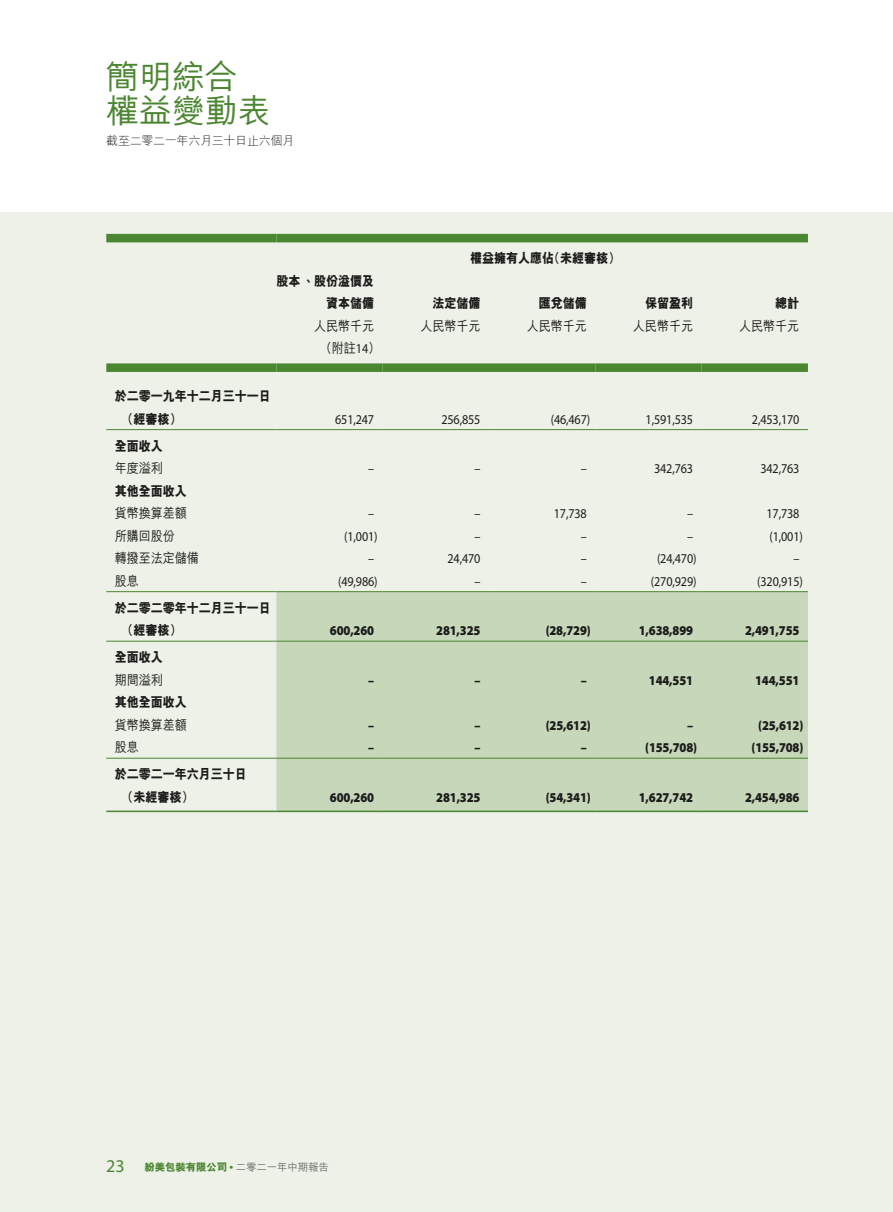
<style>
.page{position:relative;width:893px;height:1212px;background:#fff}
.page>*{position:absolute;margin:0;border:0;box-sizing:border-box;transform-origin:0 0}
.t1{font:500 33px/34.5px "M Hei HK";letter-spacing:-.005em;color:#4b8631}
.t2{font:18px "Myriad Pro";color:#4b8631}
.t3{font:900 13.5px "Myriad Pro";letter-spacing:-.015em;color:#1c1c1b;scale:.9 1}
.t4{font:13.5px "Myriad Pro";letter-spacing:-.01em;color:#1c1c1b;scale:.9 1}
.t5{font:800 13.5px/27px "M Hei HK";letter-spacing:-.015em;color:#1c1c1b;scale:.9 1}
.t6{font:500 13.5px/22.5px "M Hei HK";letter-spacing:-.01em;color:#1c1c1b;text-align:center;scale:.9 1}
.t7{font:300 12px "M Hei HK";letter-spacing:-.025em;color:#1c1c1b}
.t8{font:500 10.5px "M Hei HK";letter-spacing:-.02em;color:#6f6f6f}
.s1{font-family:"Myriad Pro";font-weight:400}
.s2{font-weight:800;color:#4b8631}
.s3{font-family:"Myriad Pro";font-weight:900;color:#4b8631}
</style>
<div class="page">
<div style="left:0;top:212px;width:893px;height:1000px;background:#edf1e7"></div>
<div style="left:276px;top:592px;width:532px;height:218px;background:#c7d7ba"></div>
<div style="left:106px;top:234px;width:170px;height:8px;background:#4b8631"></div>
<div style="left:276px;top:234px;width:532px;height:8px;background:#4b8631"></div>
<div style="left:106px;top:363px;width:170px;height:9px;background:#4b8631"></div>
<div style="left:276px;top:363px;width:107px;height:9px;background:#4b8631"></div>
<div style="left:383px;top:363px;width:106px;height:9px;background:#4b8631"></div>
<div style="left:489px;top:363px;width:106px;height:9px;background:#4b8631"></div>
<div style="left:595px;top:363px;width:107px;height:9px;background:#4b8631"></div>
<div style="left:702px;top:363px;width:106px;height:9px;background:#4b8631"></div>
<hr style="left:106px;top:429px;width:170px;height:1px;background:#4b8631">
<hr style="left:276px;top:429px;width:107px;height:1px;background:#4b8631">
<hr style="left:383px;top:429px;width:106px;height:1px;background:#4b8631">
<hr style="left:489px;top:429px;width:106px;height:1px;background:#4b8631">
<hr style="left:595px;top:429px;width:107px;height:1px;background:#4b8631">
<hr style="left:702px;top:429px;width:106px;height:1px;background:#4b8631">
<hr style="left:106px;top:591px;width:170px;height:1px;background:#4b8631">
<hr style="left:276px;top:591px;width:107px;height:1px;background:#4b8631">
<hr style="left:383px;top:591px;width:106px;height:1px;background:#4b8631">
<hr style="left:489px;top:591px;width:106px;height:1px;background:#4b8631">
<hr style="left:595px;top:591px;width:107px;height:1px;background:#4b8631">
<hr style="left:702px;top:591px;width:106px;height:1px;background:#4b8631">
<hr style="left:106px;top:641px;width:170px;height:1px;background:#4b8631">
<hr style="left:276px;top:641px;width:107px;height:1px;background:#4b8631">
<hr style="left:383px;top:641px;width:106px;height:1px;background:#4b8631">
<hr style="left:489px;top:641px;width:106px;height:1px;background:#4b8631">
<hr style="left:595px;top:641px;width:107px;height:1px;background:#4b8631">
<hr style="left:702px;top:641px;width:106px;height:1px;background:#4b8631">
<hr style="left:106px;top:758px;width:170px;height:1px;background:#4b8631">
<hr style="left:276px;top:758px;width:107px;height:1px;background:#4b8631">
<hr style="left:383px;top:758px;width:106px;height:1px;background:#4b8631">
<hr style="left:489px;top:758px;width:106px;height:1px;background:#4b8631">
<hr style="left:595px;top:758px;width:107px;height:1px;background:#4b8631">
<hr style="left:702px;top:758px;width:106px;height:1px;background:#4b8631">
<hr style="left:106px;top:810px;width:170px;height:2px;background:#4b8631">
<hr style="left:276px;top:810px;width:107px;height:2px;background:#4b8631">
<hr style="left:383px;top:810px;width:106px;height:2px;background:#4b8631">
<hr style="left:489px;top:810px;width:106px;height:2px;background:#4b8631">
<hr style="left:595px;top:810px;width:107px;height:2px;background:#4b8631">
<hr style="left:702px;top:810px;width:106px;height:2px;background:#4b8631">
<h1 class="t1" style="left:106px;top:57px;width:166px">簡明綜合權益變動表</h1>
<p class="t7" style="left:106px;top:132px;width:189px">截至二零二一年六月三十日止六個月</p>
<p class="t5" style="left:470px;top:245px;width:95px">權益擁有人應佔</p>
<p class="t5" style="left:548px;top:245px;width:82px">（未經審核(</p>
<p class="t5" style="left:277px;top:267px;width:110px">股本、股份溢價及</p>
<p class="t5" style="left:326px;top:290px;width:55px">資本儲備</p>
<p class="t5" style="left:432px;top:290px;width:55px">法定儲備</p>
<p class="t5" style="left:539px;top:290px;width:55px">匯兌儲備</p>
<p class="t5" style="left:645px;top:290px;width:55px">保留盈利</p>
<p class="t5" style="left:775px;top:290px;width:28px">總計</p>
<p class="t6" style="left:314px;top:313px;width:75px">人民幣千元（附註<span class="s1">14</span>(</p>
<p class="t6" style="left:420px;top:313px;width:68px">人民幣千元</p>
<p class="t6" style="left:527px;top:313px;width:68px">人民幣千元</p>
<p class="t6" style="left:633px;top:313px;width:68px">人民幣千元</p>
<p class="t6" style="left:739px;top:313px;width:68px">人民幣千元</p>
<p class="t5" style="left:115px;top:383px;width:175px">於二零一九年十二月三十一日</p>
<p class="t5" style="left:115px;top:405px;width:76px;text-indent:7px">（經審核(全面收入</p>
<p class="t4" style="left:335px;top:411px;width:45px">651,247</p>
<p class="t4" style="left:441px;top:411px;width:45px">256,855</p>
<p class="t4" style="left:551px;top:411px;width:45px">)46,467(</p>
<p class="t4" style="left:646px;top:411px;width:54px">1,591,535</p>
<p class="t4" style="left:752px;top:411px;width:54px">2,453,170</p>
<p class="t6" style="left:115px;top:456px;width:55px">年度溢利</p>
<p class="t5" style="left:115px;top:477px;width:82px">其他全面收入</p>
<p class="t4" style="left:368px;top:460px;width:8px">–</p>
<p class="t4" style="left:474px;top:460px;width:8px">–</p>
<p class="t4" style="left:581px;top:460px;width:8px">–</p>
<p class="t4" style="left:654px;top:460px;width:45px">342,763</p>
<p class="t4" style="left:760px;top:460px;width:45px">342,763</p>
<p class="t6" style="left:115px;top:501px;width:82px">貨幣換算差額</p>
<p class="t4" style="left:368px;top:505px;width:8px">–</p>
<p class="t4" style="left:474px;top:505px;width:8px">–</p>
<p class="t4" style="left:554px;top:505px;width:38px">17,738</p>
<p class="t4" style="left:687px;top:505px;width:8px">–</p>
<p class="t4" style="left:766px;top:505px;width:38px">17,738</p>
<p class="t6" style="left:115px;top:524px;width:68px">所購回股份</p>
<p class="t4" style="left:344px;top:528px;width:39px">)1,001(</p>
<p class="t4" style="left:474px;top:528px;width:8px">–</p>
<p class="t4" style="left:581px;top:528px;width:8px">–</p>
<p class="t4" style="left:687px;top:528px;width:8px">–</p>
<p class="t4" style="left:769px;top:528px;width:39px">)1,001(</p>
<p class="t6" style="left:115px;top:546px;width:95px">轉撥至法定儲備</p>
<p class="t4" style="left:368px;top:550px;width:8px">–</p>
<p class="t4" style="left:448px;top:550px;width:38px">24,470</p>
<p class="t4" style="left:581px;top:550px;width:8px">–</p>
<p class="t4" style="left:657px;top:550px;width:45px">)24,470(</p>
<p class="t4" style="left:793px;top:550px;width:8px">–</p>
<p class="t6" style="left:115px;top:569px;width:28px">股息</p>
<p class="t5" style="left:115px;top:594px;width:175px">於二零二零年十二月三十一日</p>
<p class="t4" style="left:338px;top:573px;width:45px">)49,986(</p>
<p class="t4" style="left:474px;top:573px;width:8px">–</p>
<p class="t4" style="left:581px;top:573px;width:8px">–</p>
<p class="t4" style="left:651px;top:573px;width:52px">)270,929(</p>
<p class="t4" style="left:757px;top:573px;width:52px">)320,915(</p>
<p class="t5" style="left:115px;top:617px;width:76px;text-indent:7px">（經審核(全面收入</p>
<p class="t3" style="left:330px;top:623px;width:51px">600,260</p>
<p class="t3" style="left:436px;top:623px;width:51px">281,325</p>
<p class="t3" style="left:546px;top:623px;width:52px">)28,729(</p>
<p class="t3" style="left:639px;top:623px;width:62px">1,638,899</p>
<p class="t3" style="left:745px;top:623px;width:62px">2,491,755</p>
<p class="t6" style="left:115px;top:668px;width:55px">期間溢利</p>
<p class="t5" style="left:115px;top:689px;width:82px">其他全面收入</p>
<p class="t3" style="left:368px;top:673px;width:8px">–</p>
<p class="t3" style="left:474px;top:673px;width:8px">–</p>
<p class="t3" style="left:581px;top:673px;width:8px">–</p>
<p class="t3" style="left:649px;top:673px;width:51px">144,551</p>
<p class="t3" style="left:755px;top:673px;width:51px">144,551</p>
<p class="t6" style="left:115px;top:713px;width:82px">貨幣換算差額</p>
<p class="t3" style="left:368px;top:718px;width:8px">–</p>
<p class="t3" style="left:474px;top:718px;width:8px">–</p>
<p class="t3" style="left:546px;top:718px;width:52px">)25,612(</p>
<p class="t3" style="left:687px;top:718px;width:8px">–</p>
<p class="t3" style="left:758px;top:718px;width:52px">)25,612(</p>
<p class="t6" style="left:115px;top:735px;width:28px">股息</p>
<p class="t5" style="left:115px;top:761px;width:148px">於二零二一年六月三十日</p>
<p class="t3" style="left:368px;top:740px;width:8px">–</p>
<p class="t3" style="left:474px;top:740px;width:8px">–</p>
<p class="t3" style="left:581px;top:740px;width:8px">–</p>
<p class="t3" style="left:645px;top:740px;width:59px">)155,708(</p>
<p class="t3" style="left:751px;top:740px;width:59px">)155,708(</p>
<p class="t5" style="left:121px;top:783px;width:82px">（未經審核(</p>
<p class="t3" style="left:330px;top:790px;width:51px">600,260</p>
<p class="t3" style="left:436px;top:790px;width:51px">281,325</p>
<p class="t3" style="left:546px;top:790px;width:52px">)54,341(</p>
<p class="t3" style="left:639px;top:790px;width:62px">1,627,742</p>
<p class="t3" style="left:745px;top:790px;width:62px">2,454,986</p>
<h2 class="t2" style="left:106px;top:1156px;width:20px">23</h2>
<p class="t8" style="left:145px;top:1159px;width:186px"><span class="s2">紛美包裝有限公司</span> <span class="s3">•</span> 二零二一年中期報告</p>
</div>
